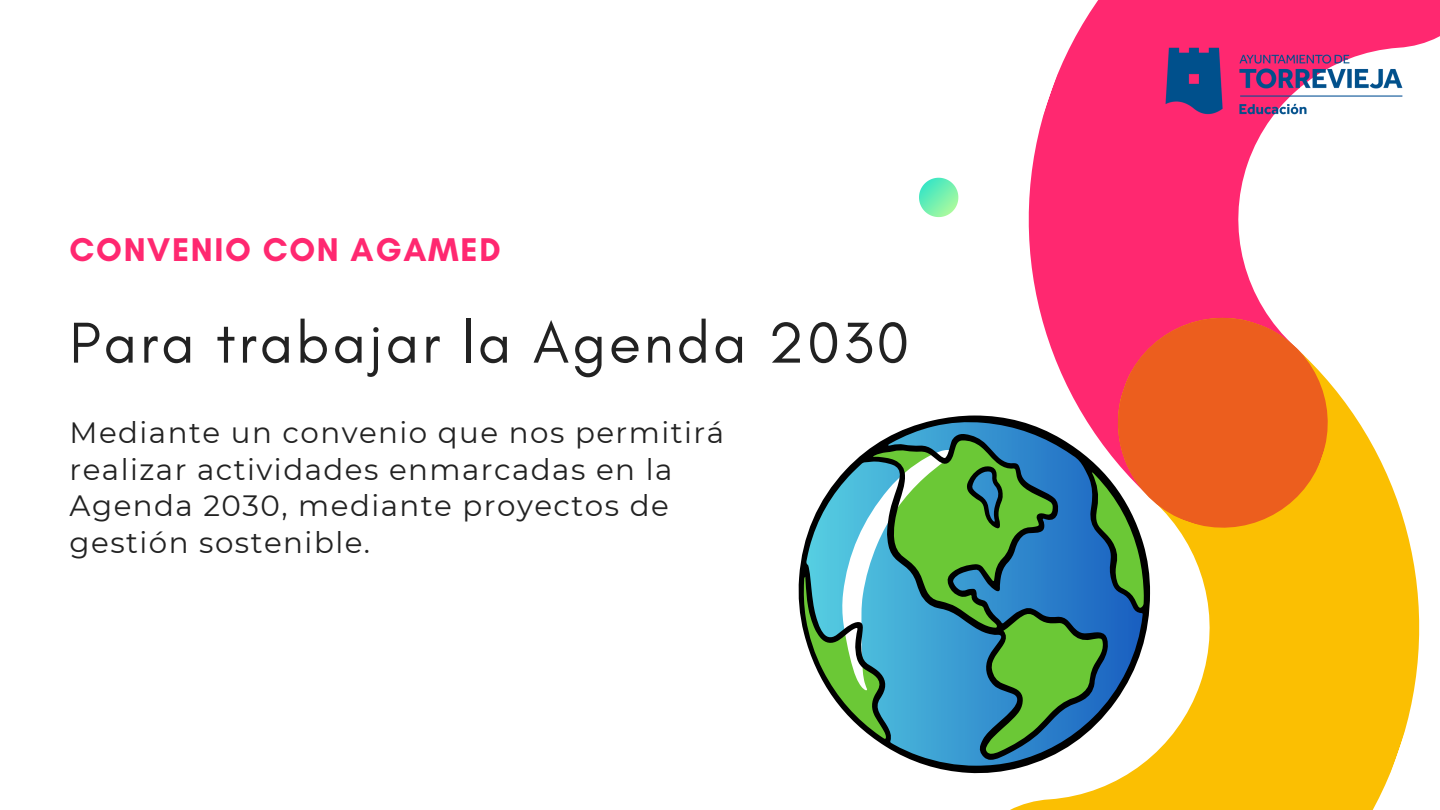
<style>
.page{position:relative;width:1440px;height:810px;background:#fff}
.page>*{position:absolute;margin:0;border:0;box-sizing:border-box;transform-origin:0 0}
.t1{font:58.7px "Glacial Indifference";letter-spacing:.05em;color:#222}
.t2{font:700 33.5px "Glacial Indifference";letter-spacing:.05em;color:#ff2870}
.t3{font:29.3px/36.5px "Montserrat";letter-spacing:.05em;color:#222}
</style>
<div class="page">
<svg style="left:919px;top:178px;width:39px;height:39px"></svg>
<svg style="left:798px;top:417px;width:150px;height:354px"></svg>
<svg style="left:802px;top:439px;width:146px;height:316px"></svg>
<svg style="left:1028px;top:0;width:412px;height:306px;fill:#ff2870"></svg>
<svg style="left:948px;top:306px;width:472px;height:504px"></svg>
<svg style="left:1105px;top:305px;width:236px;height:236px;fill:#ec5e1e"></svg>
<img style="left:1150px;top:0;width:268px;height:215px">
<h2 class="t2" style="left:70px;top:229px;width:433px">CONVENIO CON AGAMED</h2>
<p class="t1" style="left:70px;top:307px;width:841px">Para trabajar la Agenda 2030</p>
<p class="t3" style="left:70px;top:414px;width:656px">Mediante un convenio que nos permitirá realizar actividades enmarcadas en la Agenda 2030, mediante proyectos de gestión sostenible.</p>
</div>
